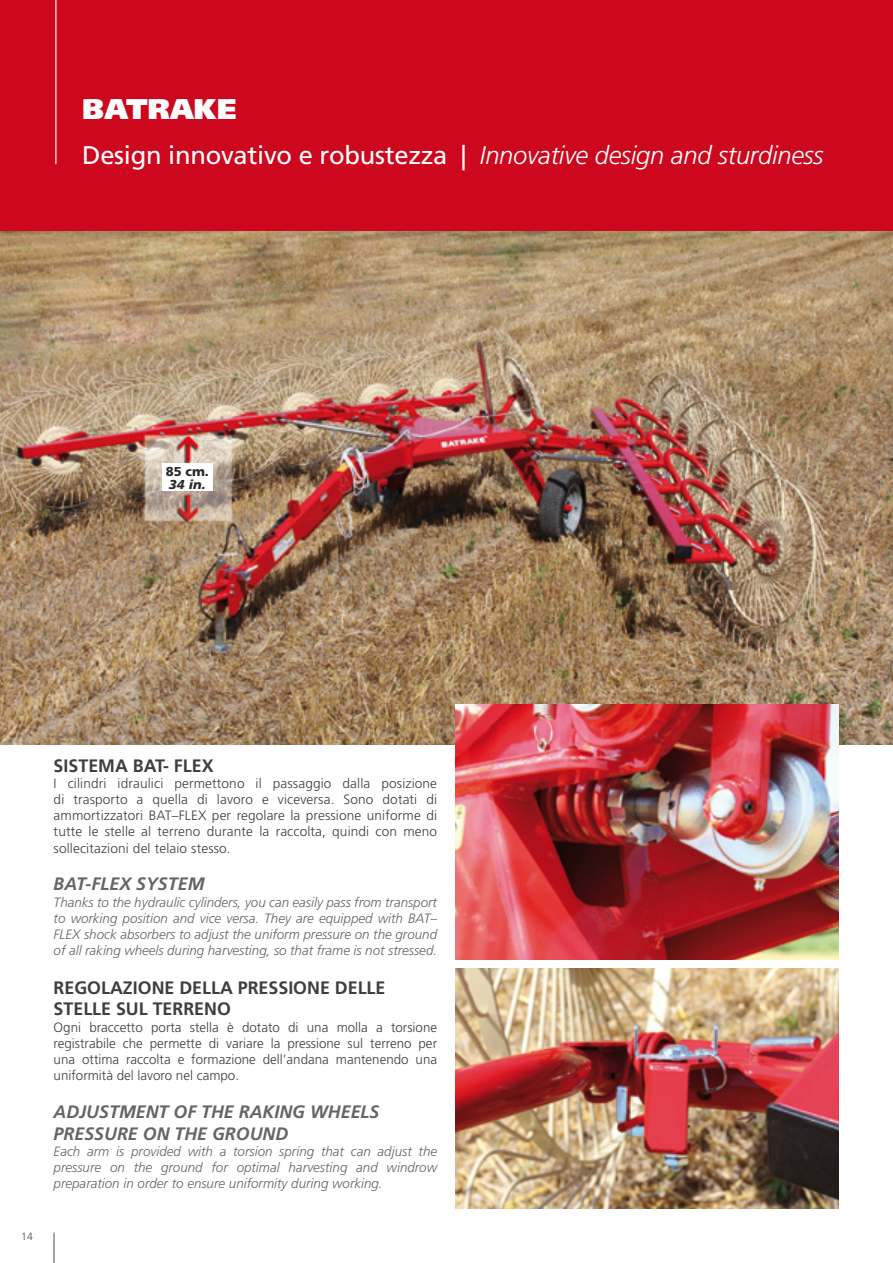
<style>
.page{position:relative;width:893px;height:1263px;background:#fff}
.page>*{position:absolute;margin:0;border:0;box-sizing:border-box;transform-origin:0 0}
.t1{font:900 28.5px "Frutiger LT Std";color:#fff}
.t2{font:italic 300 25.5px "Frutiger LT Std";letter-spacing:-.01em;color:#fff}
.t3{font:700 18px/21.6px "Frutiger LT Std";color:#3e3d40}
.t4{font:italic 700 18px/21.6px "Frutiger LT Std";color:#646567}
.t5{font:300 13.5px/16.2px "Frutiger LT Std";letter-spacing:.005em;color:#3e3d40;text-align:justify}
.t6{font:italic 300 13.5px/16.2px "Frutiger LT Std";color:#646567;text-align:justify}
.t7{font:900 12.9px "Frutiger LT Std";color:#282829}
.t8{font:italic 900 12.9px "Frutiger LT Std";color:#282829}
.t9{font:300 10.5px "Frutiger LT Std";color:#4b4b4d}
.s1{font-weight:400;font-style:normal}
</style>
<div class="page">
<hr style="left:54px;top:1232px;width:1px;height:31px;background:#4b4b4d">
<img style="left:0;top:231px;width:893px;height:513px">
<img style="left:455px;top:968px;width:384px;height:240px">
<div style="left:0;top:0;width:893px;height:231px;background:#cd071e"></div>
<hr style="left:55px;top:0;width:1px;height:164px;background:#fff">
<img style="left:455px;top:704px;width:384px;height:255px">
<div style="left:162px;top:464px;width:51px;height:27px;background:#fff"></div>
<h1 class="t1" style="left:82px;top:92px;width:156px">BATRAKE</h1>
<h2 class="t2" style="left:82px;top:141px;width:743px"><span class="s1">Design innovativo e robustezza |</span> Innovative design and sturdiness</h2>
<p class="t7" style="left:166px;top:463px;width:45px">85 cm.</p>
<p class="t8" style="left:169px;top:477px;width:38px">34 in.</p>
<p class="t9" style="left:21px;top:1230px;width:13px">14</p>
<h3 class="t3" style="left:54px;top:754px;width:161px">SISTEMA BAT- FLEX</h3>
<p class="t5" style="left:54px;top:775px;width:385px">I cilindri idraulici permettono il passaggio dalla posizione di trasporto a quella di lavoro e viceversa. Sono dotati di ammortizzatori BAT–FLEX per regolare la pressione uniforme di tutte le stelle al terreno durante la raccolta, quindi con meno sollecitazioni del telaio stesso.</p>
<h3 class="t4" style="left:54px;top:873px;width:152px">BAT-FLEX SYSTEM</h3>
<p class="t6" style="left:54px;top:894px;width:385px">Thanks to the hydraulic cylinders, you can easily pass from transport to working position and vice versa. They are equipped with BAT– FLEX shock absorbers to adjust the uniform pressure on the ground of all raking wheels during harvesting, so that frame is not stressed.</p>
<h3 class="t3" style="left:54px;top:977px;width:333px">REGOLAZIONE DELLA PRESSIONE DELLE<br>STELLE SUL TERRENO</h3>
<p class="t5" style="left:54px;top:1019px;width:385px">Ogni braccetto porta stella è dotato di una molla a torsione registrabile che permette di variare la pressione sul terreno per una ottima raccolta e formazione dell’andana mantenendo una uniformità del lavoro nel campo.</p>
<h3 class="t4" style="left:54px;top:1101px;width:327px">ADJUSTMENT OF THE RAKING WHEELS<br>PRESSURE ON THE GROUND</h3>
<p class="t6" style="left:54px;top:1143px;width:385px">Each arm is provided with a torsion spring that can adjust the pressure on the ground for optimal harvesting and windrow preparation in order to ensure uniformity during working.</p>
</div>
